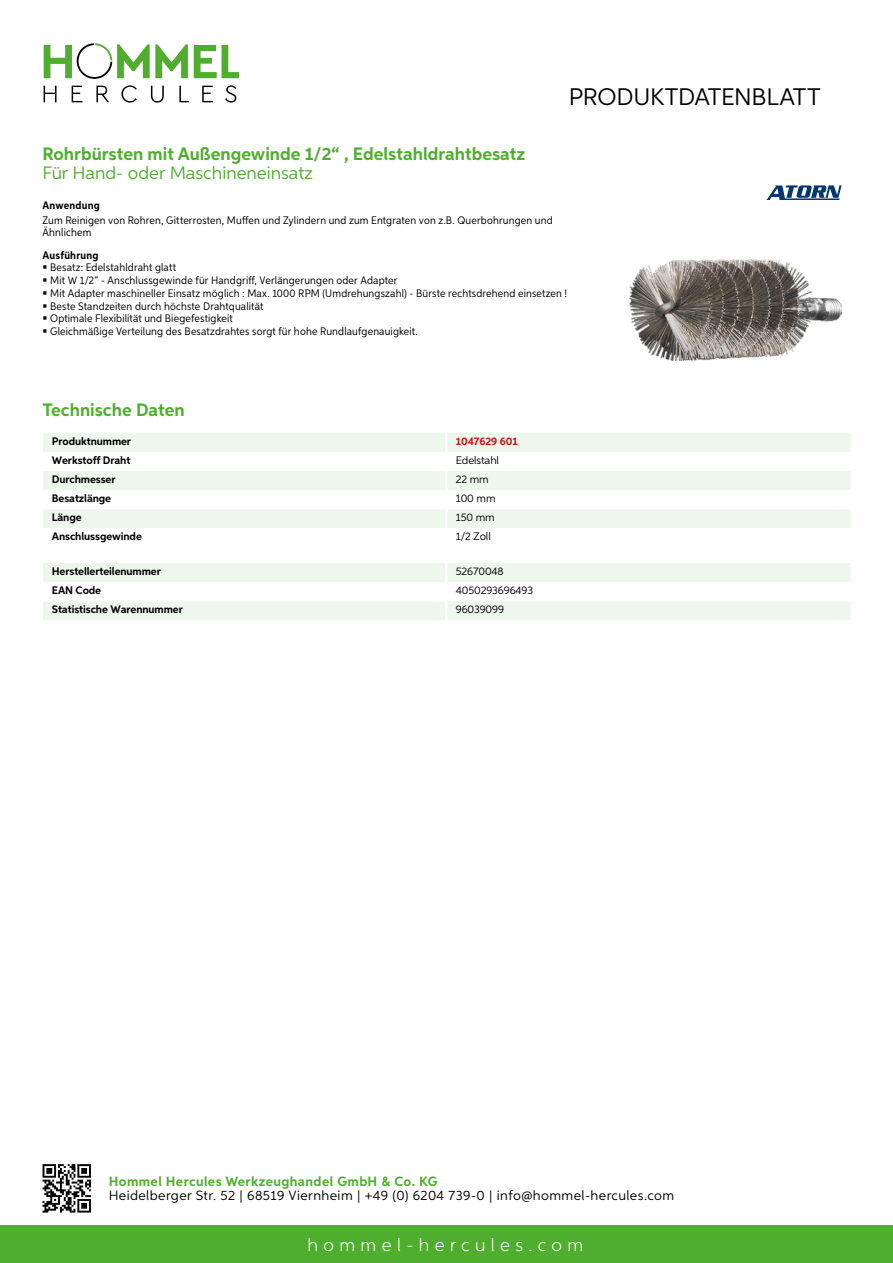
<style>
.page{position:relative;width:893px;height:1263px;background:#fff}
.page>*{position:absolute;margin:0;border:0;box-sizing:border-box;transform-origin:0 0}
.t1{font:24px "Aspira";letter-spacing:-.01em;color:#000}
.t2{font:700 18px "Aspira";color:#50ae2f}
.t3{font:18px "Aspira";color:#50ae2f}
.t4{font:300 18px "Aspira";letter-spacing:.3em;color:#fff}
.t5{font:13.5px "Aspira";letter-spacing:.03em;color:#000}
.t6{font:700 13.5px "Aspira";letter-spacing:.03em;color:#50ae2f}
.t7{font:10.95px/12.8px "Aspira Nar";letter-spacing:.015em;color:#000}
.t8{font:700 10.95px "Aspira";letter-spacing:-.01em;color:#000}
.t9{font:10.95px "Aspira";letter-spacing:-.01em;color:#000}
.t10{font:700 10.95px "Aspira Nar";letter-spacing:.02em;color:#000}
.t11{font:700 10.95px "Aspira";letter-spacing:-.01em;color:#cd1013}
</style>
<div class="page">
<div style="left:0;top:1226px;width:893px;height:37px;background:#50ae2f"></div>
<svg style="left:43px;top:1164px;width:48px;height:48px"></svg>
<svg style="left:194px;top:45px;width:45px;height:33px"></svg>
<svg style="left:44px;top:43px;width:144px;height:36px"></svg>
<svg style="left:44px;top:86px;width:13px;height:16px"></svg>
<svg style="left:72px;top:86px;width:10px;height:16px"></svg>
<svg style="left:96px;top:86px;width:13px;height:16px"></svg>
<svg style="left:121px;top:85px;width:16px;height:18px"></svg>
<svg style="left:151px;top:86px;width:13px;height:17px"></svg>
<svg style="left:179px;top:86px;width:10px;height:16px"></svg>
<svg style="left:202px;top:86px;width:11px;height:16px"></svg>
<svg style="left:225px;top:85px;width:11px;height:18px"></svg>
<div style="left:43px;top:433px;width:807px;height:19px;background:#eef7eb"></div>
<svg style="left:43px;top:471px;width:807px;height:57px;fill:#eef7eb"></svg>
<hr style="left:445px;top:433px;width:3px;height:19px;background:#fff">
<hr style="left:445px;top:471px;width:3px;height:19px;background:#fff">
<hr style="left:445px;top:490px;width:3px;height:19px;background:#fff">
<hr style="left:445px;top:509px;width:3px;height:19px;background:#fff">
<svg style="left:43px;top:563px;width:807px;height:57px"></svg>
<hr style="left:445px;top:601px;width:3px;height:19px;background:#fff">
<img style="left:629px;top:259px;width:213px;height:101px">
<svg style="left:766px;top:185px;width:76px;height:15px"></svg>
<h1 class="t1" style="left:569px;top:82px;width:253px">Produktdatenblatt</h1>
<h2 class="t2" style="left:43px;top:142px;width:484px">Rohrbürsten mit Außengewinde 1/2“ , Edelstahldrahtbesatz</h2>
<h2 class="t3" style="left:43px;top:162px;width:272px">Für Hand- oder Maschineneinsatz</h2>
<p class="t10" style="left:43px;top:199px;width:59px">Anwendung</p>
<p class="t7" style="left:43px;top:214px;width:512px;line-height:12px">Zum Reinigen von Rohren, Gitterrosten, Muffen und Zylindern und zum Entgraten von z.B. Querbohrungen und<br>Ähnlichem</p>
<p class="t10" style="left:43px;top:248px;width:58px">Ausführung</p>
<p class="t7" style="left:50px;top:261px;width:519px">Besatz: Edelstahldraht glatt<br>Mit W 1/2“ - Anschlussgewinde für Handgriff, Verlängerungen oder Adapter<br>Mit Adapter maschineller Einsatz möglich : Max. 1000 RPM (Umdrehungszahl) - Bürste rechtsdrehend einsetzen !<br>Beste Standzeiten durch höchste Drahtqualität<br>Optimale Flexibilität und Biegefestigkeit<br>Gleichmäßige Verteilung des Besatzdrahtes sorgt für hohe Rundlaufgenauigkeit.</p>
<h2 class="t2" style="left:43px;top:399px;width:144px">Technische Daten</h2>
<p class="t8" style="left:52px;top:434px;width:81px">Produktnummer</p>
<p class="t11" style="left:456px;top:434px;width:63px">1047629 601</p>
<p class="t8" style="left:52px;top:453px;width:80px">Werkstoff Draht</p>
<p class="t9" style="left:456px;top:453px;width:45px">Edelstahl</p>
<p class="t8" style="left:52px;top:472px;width:65px">Durchmesser</p>
<p class="t9" style="left:456px;top:472px;width:34px">22 mm</p>
<p class="t8" style="left:52px;top:492px;width:61px">Besatzlänge</p>
<p class="t9" style="left:456px;top:492px;width:41px">100 mm</p>
<p class="t8" style="left:52px;top:511px;width:31px">Länge</p>
<p class="t9" style="left:456px;top:511px;width:40px">150 mm</p>
<p class="t8" style="left:52px;top:530px;width:92px">Anschlussgewinde</p>
<p class="t9" style="left:456px;top:530px;width:36px">1/2 Zoll</p>
<p class="t8" style="left:52px;top:564px;width:111px">Herstellerteilenummer</p>
<p class="t9" style="left:456px;top:564px;width:49px">52670048</p>
<p class="t8" style="left:52px;top:583px;width:51px">EAN Code</p>
<p class="t9" style="left:456px;top:584px;width:79px">4050293696493</p>
<p class="t8" style="left:52px;top:603px;width:132px">Statistische Warennummer</p>
<p class="t9" style="left:456px;top:603px;width:50px">96039099</p>
<p class="t6" style="left:109px;top:1172px;width:330px">Hommel Hercules Werkzeughandel GmbH &amp; Co. KG</p>
<p class="t5" style="left:109px;top:1187px;width:567px">Heidelberger Str. 52 | 68519 Viernheim | +49 (0) 6204 739-0 | info@hommel-hercules.com</p>
<h2 class="t4" style="left:307px;top:1234px;width:277px">hommel-hercules.com</h2>
</div>
